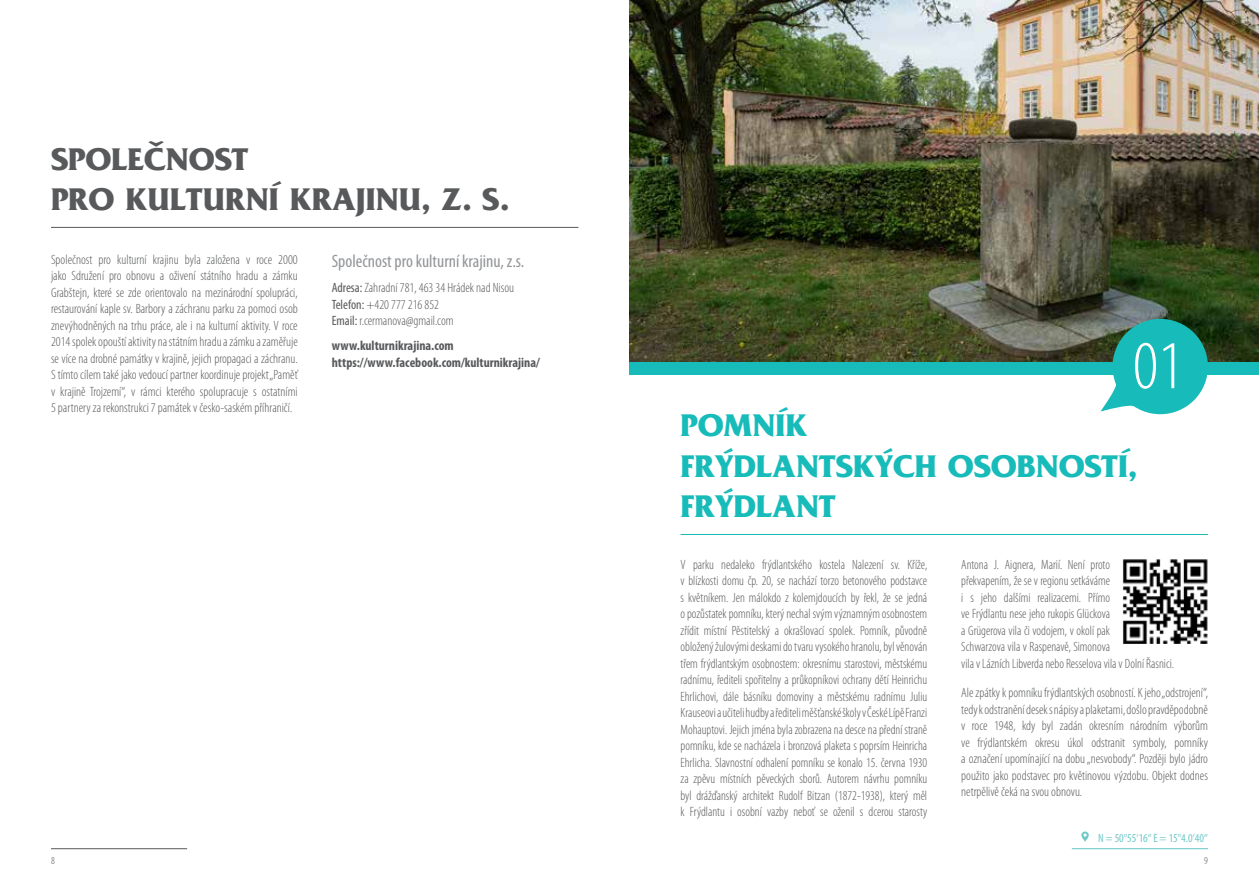
<style>
.page{position:relative;width:1259px;height:893px;background:#fff}
.page>*{position:absolute;margin:0;border:0;box-sizing:border-box;transform-origin:0 0}
.t1{font:300 condensed 69px "Myriad Pro";color:#fff}
.t2{font:700 33px/40.5px "France";color:#17bbb9}
.t3{font:700 33px/40.5px "France";color:#58595b}
.t4{font:condensed 18px "Myriad Pro";color:#939598}
.t5{font:300 condensed 13.5px/16.5px "Myriad Pro";color:#58595b;text-align:justify}
.t6{font:700 condensed 13.5px/16.5px "Myriad Pro";color:#58595b}
.t7{font:condensed 12px "Myriad Pro";color:#6ec9c8}
.t8{font:300 condensed 10.5px "Myriad Pro";color:#58595b}
.s1{font-weight:400}
</style>
<div class="page">
<hr style="left:1071px;top:848px;width:137px;height:1px;background:#62c6c5">
<hr style="left:51px;top:848px;width:136px;height:1px;background:#58595b">
<img style="left:629px;top:0;width:630px;height:362px">
<svg style="left:1095px;top:317px;width:120px;height:98px"></svg>
<hr style="left:680px;top:534px;width:528px;height:1px;background:#17bbb9">
<div style="left:629px;top:362px;width:630px;height:13px;background:#17bbb9"></div>
<svg style="left:1081px;top:831px;width:7px;height:11px"></svg>
<img style="left:1122px;top:559px;width:85px;height:85px">
<hr style="left:51px;top:227px;width:527px;height:1px;background:#58595b">
<h2 class="t3" style="left:51px;top:138px;width:459px">SPOLEČNOST<br>PRO KULTURNÍ KRAJINU, Z. S.</h2>
<h3 class="t4" style="left:332px;top:250px;width:194px">Společnost pro kulturní krajinu, z.s.</h3>
<p class="t5" style="left:332px;top:279px;width:184px;text-align:left"><span class="s1">Adresa:</span> Zahradní 781, 463 34 Hrádek nad Nisou<br><span class="s1">Telefon:</span> +420 777 216 852<br><span class="s1">Email:</span> r.cermanova@gmail.com</p>
<p class="t6" style="left:332px;top:337px;width:210px">www.kulturnikrajina.com https://www.facebook.com/kulturnikrajina/</p>
<p class="t5" style="left:51px;top:251px;width:248px">Společnost pro kulturní krajinu byla založena v roce 2000 jako Sdružení pro obnovu a oživení státního hradu a zámku Grabštejn, které se zde orientovalo na mezinárodní spolupráci, restaurování kaple sv. Barbory a záchranu parku za pomoci osob znevýhodněných na trhu práce, ale i na kulturní aktivity. V roce 2014 spolek opouští aktivity na státním hradu a zámku a zaměřuje se více na drobné památky v krajině, jejich propagaci a záchranu.<br>S tímto cílem také jako vedoucí partner koordinuje projekt „Paměť v krajině Trojzemí“, v rámci kterého spolupracuje s ostatními 5 partnery za rekonstrukci 7 památek v česko-saském příhraničí.</p>
<h1 class="t1" style="left:1133px;top:325px;width:51px">01</h1>
<h2 class="t2" style="left:680px;top:404px;width:458px">POMNÍK<br>FRÝDLANTSKÝCH OSOBNOSTÍ,<br>FRÝDLANT</h2>
<p class="t5" style="left:680px;top:556px;width:248px">V parku nedaleko frýdlantského kostela Nalezení sv. Kříže, v blízkosti domu čp. 20, se nachází torzo betonového podstavce s květníkem. Jen málokdo z kolemjdoucích by řekl, že se jedná o pozůstatek pomníku, který nechal svým významným osobnostem zřídit místní Pěstitelský a okrašlovací spolek. Pomník, původně obložený žulovými deskami do tvaru vysokého hranolu, byl věnován třem frýdlantským osobnostem: okresnímu starostovi, městskému radnímu, řediteli spořitelny a průkopníkovi ochrany dětí Heinrichu Ehrlichovi, dále básníku domoviny a městskému radnímu Juliu Krauseovi a učiteli hudby a řediteli měšťanské školy v České Lípě Franzi Mohauptovi. Jejich jména byla zobrazena na desce na přední straně pomníku, kde se nacházela i bronzová plaketa s poprsím Heinricha Ehrlicha. Slavnostní odhalení pomníku se konalo 15. června 1930 za zpěvu místních pěveckých sborů. Autorem návrhu pomníku byl drážďanský architekt Rudolf Bitzan (1872-1938), který měl k Frýdlantu i osobní vazby neboť se oženil s dcerou starosty</p>
<p class="t5" style="left:961px;top:556px;width:214px;text-align:left">Antona J. Aignera, Marií. Není proto<br>překvapením, že se v regionu setkáváme<br>i s jeho dalšími realizacemi. Přímo<br>ve Frýdlantu nese jeho rukopis Glückova<br>a Grügerova vila či vodojem, v okolí pak<br>Schwarzova vila v Raspenavě, Simonova<br>vila v Lázních Libverda nebo Resselova vila v Dolní Řasnici.</p>
<p class="t5" style="left:961px;top:684px;width:248px">Ale zpátky k pomníku frýdlantských osobností. K jeho „odstrojení“, tedy k odstranění desek s nápisy a plaketami, došlo pravděpodobně v roce 1948, kdy byl zadán okresním národním výborům ve frýdlantském okresu úkol odstranit symboly, pomníky a označení upomínající na dobu „nesvobody“. Později bylo jádro použito jako podstavec pro květinovou výzdobu. Objekt dodnes netrpělivě čeká na svou obnovu.</p>
<p class="t7" style="left:1098px;top:830px;width:111px">N = 50°55‘16‘‘ E = 15°4.0‘40‘‘</p>
<p class="t8" style="left:51px;top:854px;width:5px">8</p>
<p class="t8" style="left:1204px;top:854px;width:5px">9</p>
</div>
